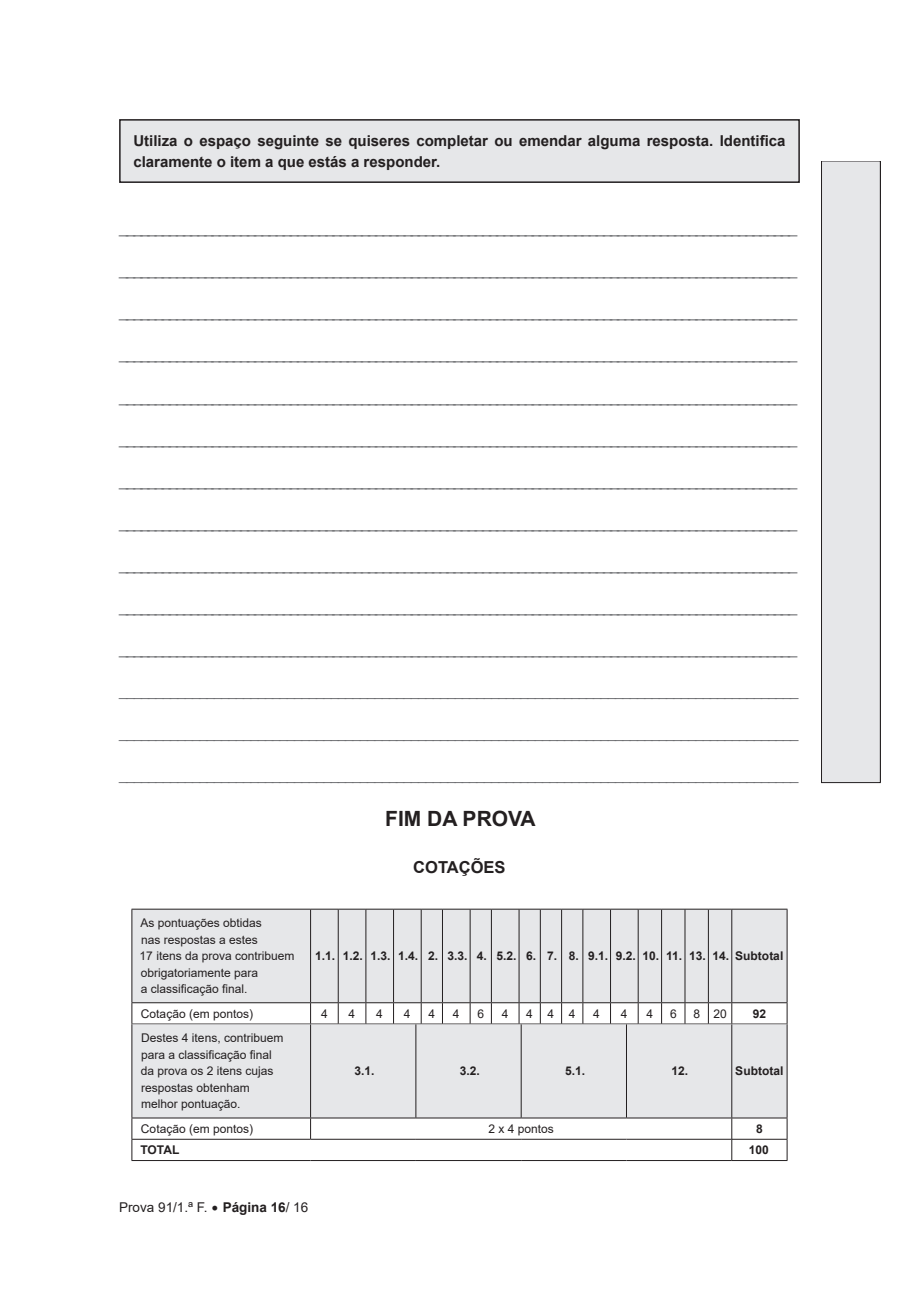
<style>
.page{position:relative;width:919px;height:1289px;background:#fff}
.page>*{position:absolute;margin:0;border:0;box-sizing:border-box;transform-origin:0 0}
.t1{font:700 21px "Arial";color:#231f20}
.t2{font:16.5px "Arial";color:#6c6d70}
.t3{font:700 16.5px "Arial";color:#231f20}
.t4{font:15px "Arial";color:#6c6d70}
.t5{font:700 15px/21px "Arial";color:#231f20}
.t6{font:13.5px "Arial";color:#231f20}
.t7{font:12px/16.5px "Arial";color:#231f20}
.t8{font:700 12px "Arial";color:#231f20}
.s1{font-weight:700}
</style>
<div class="page">
<div style="left:120px;top:120px;width:679px;height:62px;background:#e6e7e9"></div>
<div style="left:119px;top:119px;width:680px;height:64px;border:2px solid #231f20"></div>
<div style="left:132px;top:909px;width:654px;height:93px;background:#e6e7e9"></div>
<hr style="left:786px;top:909px;width:1px;height:93px;background:#231f20">
<svg style="left:786px;top:1003px;width:1px;height:20px"></svg>
<hr style="left:310px;top:909px;width:1px;height:93px;background:#231f20">
<hr style="left:338px;top:909px;width:1px;height:93px;background:#231f20">
<hr style="left:365px;top:909px;width:1px;height:93px;background:#231f20">
<hr style="left:393px;top:909px;width:1px;height:93px;background:#231f20">
<hr style="left:421px;top:909px;width:1px;height:93px;background:#231f20">
<hr style="left:442px;top:909px;width:1px;height:93px;background:#231f20">
<hr style="left:470px;top:909px;width:1px;height:93px;background:#231f20">
<hr style="left:491px;top:909px;width:1px;height:93px;background:#231f20">
<hr style="left:518px;top:909px;width:1px;height:93px;background:#231f20">
<hr style="left:540px;top:909px;width:1px;height:93px;background:#231f20">
<hr style="left:561px;top:909px;width:1px;height:93px;background:#231f20">
<hr style="left:131px;top:909px;width:1px;height:93px;background:#231f20">
<svg style="left:131px;top:1003px;width:1px;height:20px"></svg>
<hr style="left:582px;top:909px;width:1px;height:93px;background:#231f20">
<hr style="left:610px;top:909px;width:1px;height:93px;background:#231f20">
<hr style="left:638px;top:909px;width:1px;height:93px;background:#231f20">
<hr style="left:661px;top:909px;width:1px;height:93px;background:#231f20">
<hr style="left:684px;top:909px;width:1px;height:93px;background:#231f20">
<hr style="left:708px;top:909px;width:1px;height:93px;background:#231f20">
<hr style="left:731px;top:909px;width:1px;height:93px;background:#231f20">
<hr style="left:131px;top:908px;width:179px;height:1px;background:#231f20">
<hr style="left:731px;top:908px;width:56px;height:1px;background:#231f20">
<svg style="left:310px;top:908px;width:421px;height:1px"></svg>
<hr style="left:131px;top:1023px;width:179px;height:1px;background:#231f20">
<svg style="left:310px;top:1002px;width:422px;height:22px"></svg>
<hr style="left:731px;top:1023px;width:56px;height:1px;background:#231f20">
<hr style="left:131px;top:1002px;width:179px;height:1px;background:#231f20">
<hr style="left:731px;top:1002px;width:56px;height:1px;background:#231f20">
<div style="left:132px;top:1024px;width:654px;height:93px;background:#e6e7e9"></div>
<hr style="left:786px;top:1024px;width:1px;height:93px;background:#231f20">
<svg style="left:786px;top:1118px;width:1px;height:42px"></svg>
<hr style="left:310px;top:1024px;width:1px;height:93px;background:#231f20">
<hr style="left:415px;top:1024px;width:1px;height:93px;background:#231f20">
<hr style="left:521px;top:1024px;width:1px;height:93px;background:#231f20">
<hr style="left:626px;top:1024px;width:1px;height:93px;background:#231f20">
<svg style="left:310px;top:1118px;width:1px;height:20px"></svg>
<hr style="left:732px;top:1138px;width:55px;height:1px;background:#231f20">
<hr style="left:731px;top:1160px;width:56px;height:1px;background:#231f20">
<hr style="left:131px;top:1024px;width:1px;height:93px;background:#231f20">
<svg style="left:131px;top:1118px;width:1px;height:42px"></svg>
<hr style="left:131px;top:1138px;width:179px;height:1px;background:#231f20">
<hr style="left:310px;top:1138px;width:106px;height:1px;background:#231f20">
<hr style="left:416px;top:1138px;width:105px;height:1px;background:#231f20">
<hr style="left:521px;top:1138px;width:105px;height:1px;background:#231f20">
<hr style="left:626px;top:1138px;width:105px;height:1px;background:#231f20">
<hr style="left:131px;top:1160px;width:179px;height:1px;background:#231f20">
<hr style="left:310px;top:1160px;width:106px;height:1px;background:#231f20">
<hr style="left:416px;top:1160px;width:105px;height:1px;background:#231f20">
<hr style="left:521px;top:1160px;width:105px;height:1px;background:#231f20">
<hr style="left:626px;top:1160px;width:105px;height:1px;background:#231f20">
<hr style="left:731px;top:1024px;width:1px;height:93px;background:#231f20">
<svg style="left:731px;top:1118px;width:1px;height:42px"></svg>
<hr style="left:310px;top:1117px;width:106px;height:1px;background:#231f20">
<hr style="left:416px;top:1117px;width:105px;height:1px;background:#231f20">
<hr style="left:521px;top:1117px;width:105px;height:1px;background:#231f20">
<hr style="left:626px;top:1117px;width:105px;height:1px;background:#231f20">
<hr style="left:731px;top:1117px;width:56px;height:1px;background:#231f20">
<hr style="left:131px;top:1117px;width:179px;height:1px;background:#231f20">
<div style="left:821px;top:161px;width:59px;height:621px;background:#e6e7e9"></div>
<div style="left:821px;top:161px;width:59px;height:622px;border:1px solid #231f20"></div>
<p class="t5" style="left:133px;top:130px;width:653px">Utiliza o espaço seguinte se quiseres completar ou emendar alguma resposta. Identifica claramente o item a que estás a responder.</p>
<p class="t2" style="left:119px;top:216px;width:679px">_______________________________________________________________________________________________</p>
<p class="t2" style="left:119px;top:258px;width:679px">_______________________________________________________________________________________________</p>
<p class="t2" style="left:119px;top:300px;width:679px">_______________________________________________________________________________________________</p>
<p class="t2" style="left:119px;top:342px;width:679px">_______________________________________________________________________________________________</p>
<p class="t2" style="left:119px;top:384px;width:679px">_______________________________________________________________________________________________</p>
<p class="t2" style="left:119px;top:426px;width:679px">_______________________________________________________________________________________________</p>
<p class="t2" style="left:119px;top:468px;width:679px">_______________________________________________________________________________________________</p>
<p class="t2" style="left:119px;top:510px;width:679px">_______________________________________________________________________________________________</p>
<p class="t2" style="left:119px;top:552px;width:679px">_______________________________________________________________________________________________</p>
<p class="t2" style="left:119px;top:594px;width:679px">_______________________________________________________________________________________________</p>
<p class="t2" style="left:119px;top:636px;width:679px">_______________________________________________________________________________________________</p>
<p class="t4" style="left:119px;top:680px;width:681px">_____________________________________________________________________________________________</p>
<p class="t4" style="left:119px;top:722px;width:681px">_____________________________________________________________________________________________</p>
<p class="t4" style="left:119px;top:764px;width:681px">_____________________________________________________________________________________________</p>
<p class="t1" style="left:385px;top:804px;width:152px">FIM DA PROVA</p>
<p class="t3" style="left:413px;top:855px;width:94px">COTAÇÕES</p>
<p class="t7" style="left:140px;top:914px;width:156px">As pontuações obtidas<br>nas respostas a estes<br>17 itens da prova contribuem obrigatoriamente para<br>a classificação final.</p>
<p class="t8" style="left:315px;top:947px;width:469px">1.1. 1.2. 1.3. 1.4. 2. 3.3. 4. 5.2. 6. 7. 8. 9.1. 9.2. 10. 11. 13. 14. Subtotal</p>
<p class="t7" style="left:141px;top:1005px;width:114px">Cotação (em pontos)</p>
<p class="t7" style="left:321px;top:1005px;width:8px">4</p>
<p class="t7" style="left:348px;top:1005px;width:8px">4</p>
<p class="t7" style="left:376px;top:1005px;width:8px">4</p>
<p class="t7" style="left:404px;top:1005px;width:8px">4</p>
<p class="t7" style="left:428px;top:1005px;width:8px">4</p>
<p class="t7" style="left:453px;top:1005px;width:8px">4</p>
<p class="t7" style="left:477px;top:1005px;width:8px">6</p>
<p class="t7" style="left:502px;top:1005px;width:8px">4</p>
<p class="t7" style="left:526px;top:1005px;width:51px">444</p>
<p class="t7" style="left:593px;top:1005px;width:8px">4</p>
<p class="t7" style="left:621px;top:1005px;width:8px">4</p>
<p class="t7" style="left:646px;top:1005px;width:8px">4</p>
<p class="t7" style="left:670px;top:1005px;width:8px">6</p>
<p class="t7" style="left:693px;top:1005px;width:35px">8 20</p>
<p class="t8" style="left:752px;top:1005px;width:15px">92</p>
<p class="t7" style="left:141px;top:1029px;width:144px">Destes 4 itens, contribuem para a classificação final da prova os 2 itens cujas respostas obtenham melhor pontuação.</p>
<p class="t8" style="left:354px;top:1062px;width:22px">3.1.</p>
<p class="t8" style="left:460px;top:1062px;width:22px">3.2.</p>
<p class="t8" style="left:565px;top:1062px;width:22px">5.1.</p>
<p class="t8" style="left:671px;top:1062px;width:18px">12.</p>
<p class="t8" style="left:735px;top:1062px;width:49px">Subtotal</p>
<p class="t7" style="left:141px;top:1120px;width:114px">Cotação (em pontos)</p>
<p class="t7" style="left:488px;top:1120px;width:67px">2 x 4 pontos</p>
<p class="t8" style="left:756px;top:1120px;width:8px">8</p>
<p class="t8" style="left:140px;top:1141px;width:40px">TOTAL</p>
<p class="t8" style="left:748px;top:1141px;width:22px">100</p>
<p class="t6" style="left:119px;top:1198px;width:191px">Prova 91/1.ª F. • <span class="s1">Página 16</span>/ 16</p>
</div>
